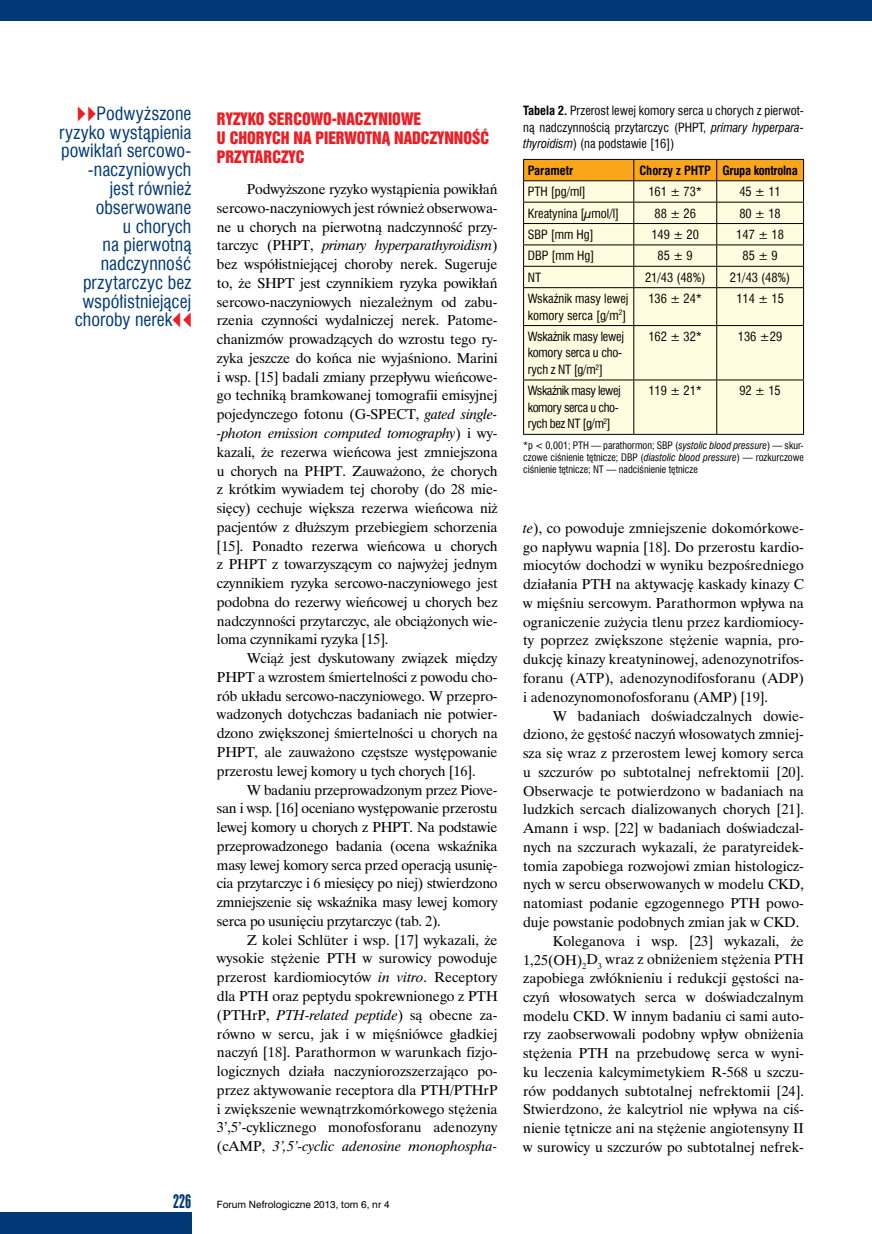
<style>
.page{position:relative;width:872px;height:1234px;background:#fff}
.page>*{position:absolute;margin:0;border:0;box-sizing:border-box;transform-origin:0 0}
.t1{font:18px/18.8px "Swis 721 Cn EU";color:#003976;text-align:right}
.t2{font:18px "Swis 924 EU";color:#003976}
.t3{font:15.75px/18.8px "Swis 921 EU";color:#ed1d24}
.t4{font:14.25px/18.8px "Time Ibis EE";color:#000;text-align:justify}
.t5{font:12.45px/16.5px "Swis 721 Cn EU";color:#000;text-align:justify}
.t6{font:12.45px/16.5px "Swis 721 Cn EU";letter-spacing:-.035em;color:#000}
.t7{font:12.45px/16.5px "Swis 721 Cn EU";letter-spacing:-.02em;color:#000}
.t8{font:700 12.45px "Swis 721 Cn EU";letter-spacing:-.02em;color:#000}
.t9{font:700 12.45px "Swis 721 Cn EU";color:#000}
.t10{font:10.05px/12px "Swis 721 Cn EU";color:#000;text-align:justify}
.t11{font:9.3px "Swis 721 PL";color:#000}
.s1{font-family:"Newspaper Pi PL";color:#ed1d24}
.s2{font-style:italic}
.s3{font-weight:700}
</style>
<div class="page">
<div style="left:0;top:0;width:872px;height:21px;background:#003976"></div>
<div style="left:0;top:1212px;width:191px;height:21px;background:#003976"></div>
<div style="left:524px;top:288px;width:279px;height:146px;background:#fffcdf"></div>
<hr style="left:523px;top:287px;width:111px;height:1px;background:#000">
<hr style="left:634px;top:287px;width:82px;height:1px;background:#000">
<hr style="left:633px;top:288px;width:1px;height:37px;background:#000">
<hr style="left:716px;top:287px;width:88px;height:1px;background:#000">
<hr style="left:716px;top:288px;width:1px;height:37px;background:#000">
<hr style="left:523px;top:325px;width:111px;height:1px;background:#000">
<hr style="left:634px;top:325px;width:82px;height:1px;background:#000">
<hr style="left:633px;top:326px;width:1px;height:53px;background:#000">
<hr style="left:716px;top:325px;width:88px;height:1px;background:#000">
<hr style="left:716px;top:326px;width:1px;height:53px;background:#000">
<hr style="left:523px;top:379px;width:111px;height:1px;background:#000">
<hr style="left:634px;top:379px;width:82px;height:1px;background:#000">
<hr style="left:633px;top:380px;width:1px;height:54px;background:#000">
<hr style="left:716px;top:379px;width:88px;height:1px;background:#000">
<hr style="left:716px;top:380px;width:1px;height:54px;background:#000">
<svg style="left:523px;top:159px;width:281px;height:128px;background:#efdfb2"></svg>
<hr style="left:523px;top:288px;width:1px;height:37px;background:#000">
<hr style="left:803px;top:288px;width:1px;height:37px;background:#000">
<hr style="left:523px;top:326px;width:1px;height:53px;background:#000">
<hr style="left:803px;top:326px;width:1px;height:53px;background:#000">
<hr style="left:523px;top:380px;width:1px;height:54px;background:#000">
<hr style="left:803px;top:380px;width:1px;height:54px;background:#000">
<hr style="left:523px;top:434px;width:111px;height:1px;background:#000">
<hr style="left:634px;top:434px;width:82px;height:1px;background:#000">
<hr style="left:716px;top:434px;width:88px;height:1px;background:#000">
<p class="t1" style="left:59px;top:104px;width:134px"><span class="s1">VV</span>Podwyższone ryzyko wystąpienia powikłań sercowo--naczyniowych jest również obserwowane<br>u chorych<br>na pierwotną nadczynność przytarczyc bez współistniejącej choroby nerek<span class="s1">CC</span></p>
<p class="t3" style="left:217px;top:109px;width:274px">RYZYKO SERCOWO-NACZYNIOWE<br>U CHORYCH NA PIERWOTNĄ NADCZYNNOŚĆ<br>PRZYTARCZYC</p>
<p class="t4" style="left:217px;top:179px;width:282px;text-indent:30px">Podwyższone ryzyko wystąpienia powikłań sercowo-naczyniowych jest również obserwowa&shy;ne u chorych na pierwotną nadczynność przy&shy;tarczyc (PHPT, <span class="s2">primary hyperparathyroidism</span>) bez współistniejącej choroby nerek. Sugeruje to, że SHPT jest czynnikiem ryzyka powikłań sercowo-naczyniowych niezależnym od zabu&shy;rzenia czynności wydalniczej nerek. Patome&shy;chanizmów prowadzących do wzrostu tego ry&shy;zyka jeszcze do końca nie wyjaśniono. Marini i wsp. [15] badali zmiany przepływu wieńcowe&shy;go techniką bramkowanej tomografii emisyjnej pojedynczego fotonu (G-SPECT, <span class="s2">gated single--photon emission computed tomography</span>) i wy&shy;kazali, że rezerwa wieńcowa jest zmniejszona u chorych na PHPT. Zauważono, że chorych z krótkim wywiadem tej choroby (do 28 mie&shy;sięcy) cechuje większa rezerwa wieńcowa niż pacjentów z dłuższym przebiegiem schorzenia [15]. Ponadto rezerwa wieńcowa u chorych z PHPT z towarzyszącym co najwyżej jednym czynnikiem ryzyka sercowo-naczyniowego jest podobna do rezerwy wieńcowej u chorych bez nadczynności przytarczyc, ale obciążonych wie&shy;loma czynnikami ryzyka [15].</p>
<p class="t4" style="left:217px;top:648px;width:282px;text-indent:30px">Wciąż jest dyskutowany związek między PHPT a wzrostem śmiertelności z powodu cho&shy;rób układu sercowo-naczyniowego. W przepro&shy;wadzonych dotychczas badaniach nie potwier&shy;dzono zwiększonej śmiertelności u chorych na PHPT, ale zauważono częstsze występowanie przerostu lewej komory u tych chorych [16].</p>
<p class="t4" style="left:217px;top:780px;width:282px;text-indent:30px">W badaniu przeprowadzonym przez Piove&shy;san i wsp. [16] oceniano występowanie przerostu lewej komory u chorych z PHPT. Na podstawie przeprowadzonego badania (ocena wskaźnika masy lewej komory serca przed operacją usunię&shy;cia przytarczyc i 6 miesięcy po niej) stwierdzono zmniejszenie się wskaźnika masy lewej komory serca po usunięciu przytarczyc (tab. 2).</p>
<p class="t4" style="left:217px;top:930px;width:282px;text-indent:30px">Z kolei Schlüter i wsp. [17] wykazali, że wysokie stężenie PTH w surowicy powoduje przerost kardiomiocytów <span class="s2">in vitro</span>. Receptory dla PTH oraz peptydu spokrewnionego z PTH (PTHrP, <span class="s2">PTH-related peptide</span>) są obecne za&shy;równo w sercu, jak i w mięśniówce gładkiej naczyń [18]. Parathormon w warunkach fizjo&shy;logicznych działa naczyniorozszerzająco po&shy;przez aktywowanie receptora dla PTH/PTHrP i zwiększenie wewnątrzkomórkowego stężenia 3’,5’-cyklicznego monofosforanu adenozyny (cAMP, <span class="s2">3’,5’-cyclic adenosine monophospha-</span></p>
<p class="t2" style="left:173px;top:1189px;width:20px">226</p>
<p class="t11" style="left:217px;top:1198px;width:174px">Forum Nefrologiczne 2013, tom 6, nr 4</p>
<p class="t5" style="left:523px;top:102px;width:282px"><span class="s3">Tabela 2.</span> Przerost lewej komory serca u chorych z pierwot&shy;ną nadczynnością przytarczyc (PHPT, <span class="s2">primary hyperpara&shy;thyroidism</span>) (na podstawie [16])</p>
<p class="t9" style="left:528px;top:163px;width:47px">Parametr</p>
<p class="t8" style="left:639px;top:163px;width:160px">Chorzy z PHTP Grupa kontrolna</p>
<p class="t5" style="left:528px;top:183px;width:60px">PTH [pg/ml]</p>
<p class="t5" style="left:648px;top:183px;width:55px">161 ± 73*</p>
<p class="t5" style="left:739px;top:183px;width:43px">45 ± 11</p>
<p class="t5" style="left:528px;top:205px;width:93px">Kreatynina [μmol/l]</p>
<p class="t5" style="left:654px;top:205px;width:43px">88 ± 26</p>
<p class="t5" style="left:739px;top:205px;width:43px">80 ± 18</p>
<p class="t5" style="left:528px;top:226px;width:67px">SBP [mm Hg]</p>
<p class="t5" style="left:651px;top:226px;width:49px">149 ± 20</p>
<p class="t5" style="left:736px;top:226px;width:49px">147 ± 18</p>
<p class="t5" style="left:528px;top:247px;width:68px">DBP [mm Hg]</p>
<p class="t5" style="left:657px;top:247px;width:37px">85 ± 9</p>
<p class="t5" style="left:742px;top:247px;width:37px">85 ± 9</p>
<p class="t5" style="left:528px;top:269px;width:15px">NT</p>
<p class="t5" style="left:645px;top:269px;width:62px">21/43 (48%)</p>
<p class="t5" style="left:730px;top:269px;width:62px">21/43 (48%)</p>
<p class="t5" style="left:528px;top:290px;width:102px">Wskaźnik masy lewej komory serca [g/m<sup>2</sup>]</p>
<p class="t5" style="left:648px;top:290px;width:55px">136 ± 24*</p>
<p class="t5" style="left:736px;top:290px;width:49px">114 ± 15</p>
<p class="t7" style="left:528px;top:328px;width:98px">Wskaźnik masy lewej komory serca u cho&shy;rych z NT [g/m<sup>2</sup>]</p>
<p class="t5" style="left:648px;top:328px;width:55px">162 ± 32*</p>
<p class="t5" style="left:738px;top:328px;width:46px">136 ±29</p>
<p class="t6" style="left:528px;top:382px;width:94px">Wskaźnik masy lewej komory serca u cho&shy;rych bez NT [g/m<sup>2</sup>]</p>
<p class="t5" style="left:648px;top:382px;width:55px">119 ± 21*</p>
<p class="t5" style="left:739px;top:382px;width:43px">92 ± 15</p>
<p class="t10" style="left:523px;top:439px;width:282px">*p &lt; 0,001; PTH — parathormon; SBP (<span class="s2">systolic blood pressure</span>) — skur&shy;czowe ciśnienie tętnicze; DBP (<span class="s2">diastolic blood pressure</span>) — rozkurczowe ciśnienie tętnicze; NT — nadciśnienie tętnicze</p>
<p class="t4" style="left:523px;top:518px;width:282px"><span class="s2">te</span>), co powoduje zmniejszenie dokomórkowe&shy;go napływu wapnia [18]. Do przerostu kardio&shy;miocytów dochodzi w wyniku bezpośredniego działania PTH na aktywację kaskady kinazy C w mięśniu sercowym. Parathormon wpływa na ograniczenie zużycia tlenu przez kardiomiocy&shy;ty poprzez zwiększone stężenie wapnia, pro&shy;dukcję kinazy kreatyninowej, adenozynotrifos&shy;foranu (ATP), adenozynodifosforanu (ADP) i adenozynomonofosforanu (AMP) [19].</p>
<p class="t4" style="left:553px;top:706px;width:252px">W badaniach doświadczalnych dowie-</p>
<p class="t4" style="left:523px;top:724px;width:282px">dziono, że gęstość naczyń włosowatych zmniej-</p>
<p class="t4" style="left:523px;top:743px;width:282px">sza się wraz z przerostem lewej komory serca</p>
<p class="t4" style="left:523px;top:762px;width:282px">u szczurów po subtotalnej nefrektomii [20].</p>
<p class="t4" style="left:523px;top:781px;width:282px">Obserwacje te potwierdzono w badaniach na</p>
<p class="t4" style="left:523px;top:799px;width:282px">ludzkich sercach dializowanych chorych [21].</p>
<p class="t4" style="left:523px;top:818px;width:282px">Amann i wsp. [22] w badaniach doświadczal-</p>
<p class="t4" style="left:523px;top:837px;width:282px">nych na szczurach wykazali, że paratyreidek-</p>
<p class="t4" style="left:523px;top:856px;width:282px">tomia zapobiega rozwojowi zmian histologicz-</p>
<p class="t4" style="left:523px;top:874px;width:282px">nych w sercu obserwowanych w modelu CKD,</p>
<p class="t4" style="left:523px;top:893px;width:282px">natomiast podanie egzogennego PTH powo-</p>
<p class="t4" style="left:523px;top:912px;width:278px">duje powstanie podobnych zmian jak w CKD.</p>
<p class="t4" style="left:553px;top:931px;width:252px">Koleganova i wsp. [23] wykazali, że</p>
<p class="t4" style="left:523px;top:949px;width:282px">1,25(OH)<sub>2</sub>D<sub>3</sub> wraz z obniżeniem stężenia PTH</p>
<p class="t4" style="left:523px;top:968px;width:282px">zapobiega zwłóknieniu i redukcji gęstości na-</p>
<p class="t4" style="left:523px;top:987px;width:282px">czyń włosowatych serca w doświadczalnym</p>
<p class="t4" style="left:523px;top:1005px;width:282px">modelu CKD. W innym badaniu ci sami auto-</p>
<p class="t4" style="left:523px;top:1024px;width:282px">rzy zaobserwowali podobny wpływ obniżenia</p>
<p class="t4" style="left:523px;top:1043px;width:282px">stężenia PTH na przebudowę serca w wyni-</p>
<p class="t4" style="left:523px;top:1062px;width:282px">ku leczenia kalcymimetykiem R-568 u szczu-</p>
<p class="t4" style="left:523px;top:1080px;width:282px">rów poddanych subtotalnej nefrektomii [24].</p>
<p class="t4" style="left:523px;top:1099px;width:281px">Stwierdzono, że kalcytriol nie wpływa na ciś-</p>
<p class="t4" style="left:523px;top:1118px;width:282px">nienie tętnicze ani na stężenie angiotensyny II</p>
<p class="t4" style="left:523px;top:1137px;width:282px">w surowicy u szczurów po subtotalnej nefrek-</p>
</div>
